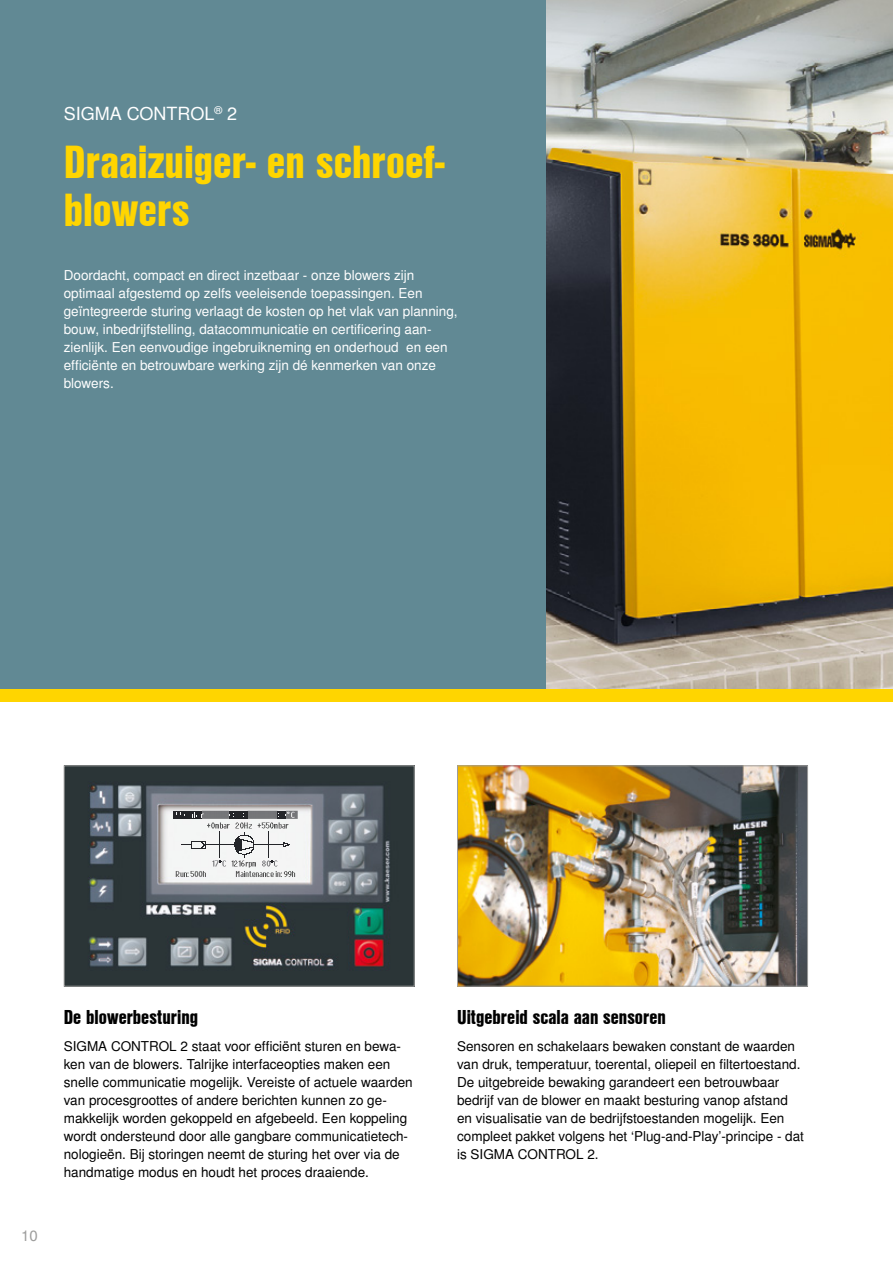
<style>
.page{position:relative;width:893px;height:1263px;background:#fff}
.page>*{position:absolute;margin:0;border:0;box-sizing:border-box;transform-origin:0 0}
.t1{font:45px/48px "Nimbus San L Bla Con";color:#ffd500}
.t2{font:19.5px "Nimbus San L Bla Con";color:#000}
.t3{font:18px "Nimbus San L";color:#fff}
.t4{font:15px "Nimbus San L";color:#9d9d9c}
.t5{font:13.5px/18px "Nimbus San L";color:#000}
.t6{font:13.5px/18px "Nimbus San L";color:#fff}
</style>
<div class="page">
<img style="left:546px;top:0;width:347px;height:689px">
<div style="left:0;top:689px;width:893px;height:13px;background:#ffd500"></div>
<img style="left:459px;top:767px;width:347px;height:217px">
<div style="left:457px;top:765px;width:351px;height:221px;border:1px solid #9d9d9c"></div>
<div style="left:0;top:0;width:546px;height:689px;background:#618994"></div>
<img style="left:66px;top:767px;width:347px;height:217px">
<div style="left:64px;top:765px;width:351px;height:221px;border:1px solid #9d9d9c"></div>
<svg style="left:173px;top:811px;width:125px;height:66px"></svg>
<h3 class="t3" style="left:64px;top:103px;width:175px">SIGMA CONTROL<sup>®</sup> 2</h3>
<h1 class="t1" style="left:64px;top:136px;width:382px">Draaizuiger- en schroef&shy;blowers</h1>
<p class="t6" style="left:64px;top:267px;width:395px">Doordacht, compact en direct inzetbaar - onze blowers zijn optimaal afgestemd op zelfs veeleisende toepassingen. Een geïntegreerde sturing verlaagt de kosten op het vlak van planning, bouw, inbedrijfstelling, datacommunicatie en certificering aan&shy;zienlijk. Een eenvoudige ingebruikneming en onderhoud en een efficiënte en betrouwbare werking zijn dé kenmerken van onze blowers.</p>
<p class="t4" style="left:21px;top:1226px;width:18px">10</p>
<h2 class="t2" style="left:64px;top:1003px;width:136px">De blowerbesturing</h2>
<p class="t5" style="left:64px;top:1038px;width:350px">SIGMA CONTROL 2 staat voor efficiënt sturen en bewa&shy;ken van de blowers. Talrijke interfaceopties maken een snelle communicatie mogelijk. Vereiste of actuele waarden van procesgroottes of andere berichten kunnen zo ge&shy;makkelijk worden gekoppeld en afgebeeld. Een koppeling wordt ondersteund door alle gangbare communicatietech&shy;nologieën. Bij storingen neemt de sturing het over via de handmatige modus en houdt het proces draaiende.</p>
<h2 class="t2" style="left:457px;top:1003px;width:210px">Uitgebreid scala aan sensoren</h2>
<p class="t5" style="left:457px;top:1038px;width:348px">Sensoren en schakelaars bewaken constant de waarden van druk, temperatuur, toerental, oliepeil en filtertoestand.<br>De uitgebreide bewaking garandeert een betrouwbaar bedrijf van de blower en maakt besturing vanop afstand en visualisatie van de bedrijfstoestanden mogelijk. Een compleet pakket volgens het ‘Plug-and-Play’-principe - dat is SIGMA CONTROL 2.</p>
</div>
